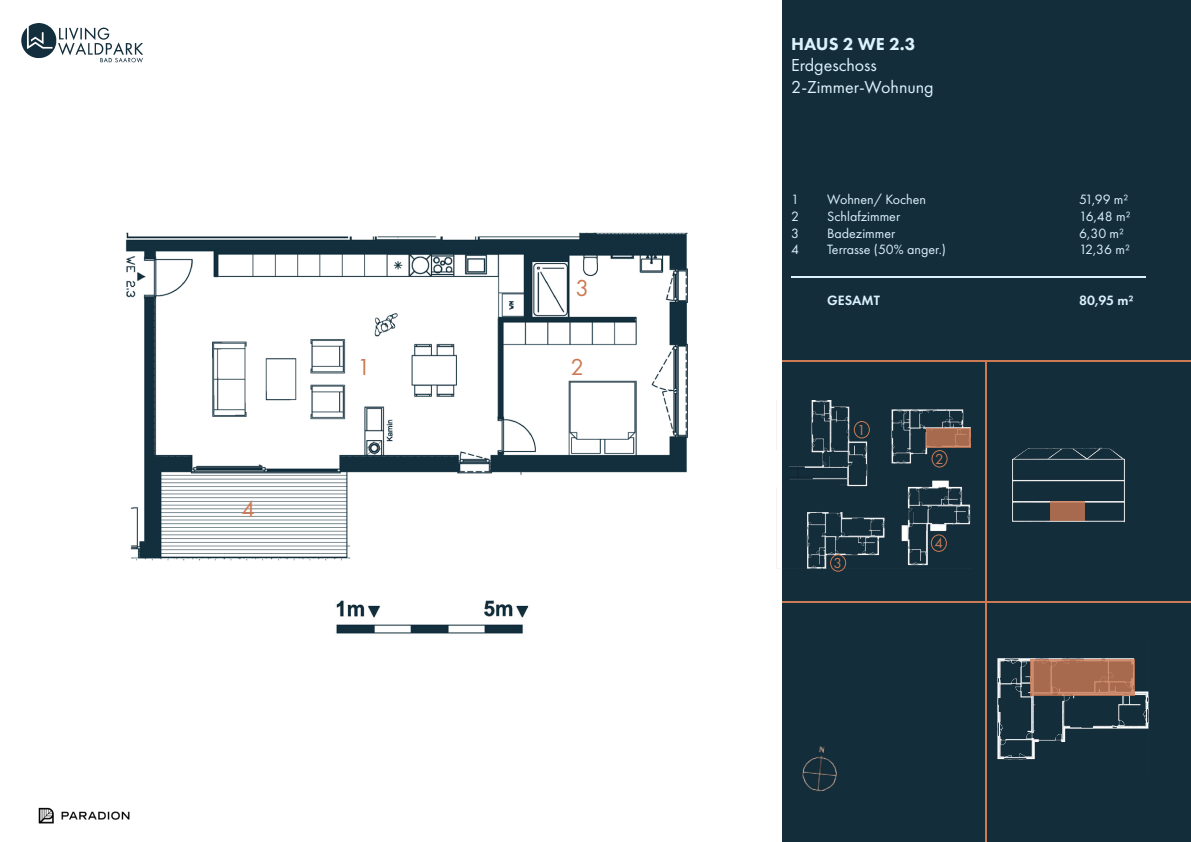
<style>
.page{position:relative;width:1191px;height:842px;background:#fff}
.page>*{position:absolute;margin:0;border:0;box-sizing:border-box;transform-origin:0 0}
.t1{font:24px "Futura PT";color:#cc7a54}
.t2{font:18px/21.6px "Futura PT";color:#dcf2fc}
.t3{font:800 18px "Futura PT";color:#dcf2fc}
.t4{font:15px "Futura PT";color:#cc7a54}
.t5{font:14px "Futura PT";color:#dcf2fc}
.t6{font:600 14px "Futura PT";color:#dcf2fc}
</style>
<div class="page">
<div style="left:782px;top:0;width:409px;height:842px;background:#132d3b"></div>
<hr style="left:782px;top:602px;width:409px;height:1px;background:#cc7a54">
<hr style="left:985px;top:361px;width:1px;height:481px;background:#cc7a54">
<img style="left:38px;top:807px;width:92px;height:17px">
<img style="left:802px;top:746px;width:35px;height:46px">
<hr style="left:782px;top:361px;width:408px;height:1px;background:#cc7a54">
<svg style="left:21px;top:23px;width:122px;height:40px"></svg>
<img style="left:986px;top:389px;width:139px;height:191px">
<img style="left:986px;top:642px;width:162px;height:132px">
<img style="left:125px;top:232px;width:563px;height:329px">
<svg style="left:1029px;top:659px;width:105px;height:37px;fill:#a76a4f"></svg>
<img style="left:776px;top:401px;width:194px;height:167px">
<hr style="left:791px;top:276px;width:354px;height:2px;background:#dcf2fc">
<svg style="left:926px;top:428px;width:44px;height:20px"></svg>
<div style="left:853px;top:421px;width:17px;height:17px;border:1px solid #cc7a54;border-radius:50%"></div>
<div style="left:931px;top:450px;width:16px;height:17px;border:1px solid #cc7a54;border-radius:50%"></div>
<div style="left:830px;top:554px;width:16px;height:18px;border:1px solid #cc7a54;border-radius:50%"></div>
<div style="left:930px;top:534px;width:17px;height:18px;border:1px solid #cc7a54;border-radius:50%"></div>
<img style="left:336px;top:600px;width:193px;height:34px">
<div style="left:600px;top:278px;width:48px;height:31px;background:#fff"></div>
<div style="left:1050px;top:501px;width:35px;height:20px;background:#a76a4f"></div>
<h1 class="t1" style="left:241px;top:499px;width:15px">4</h1>
<h1 class="t1" style="left:575px;top:278px;width:15px">3</h1>
<h1 class="t1" style="left:357px;top:357px;width:15px">1</h1>
<h1 class="t1" style="left:570px;top:357px;width:15px">2</h1>
<p class="t3" style="left:791px;top:33px;width:126px">HAUS 2 WE 2.3</p>
<p class="t2" style="left:791px;top:56px;width:144px">Erdgeschoss<br>2-Zimmer-Wohnung</p>
<p class="t5" style="left:791px;top:193px;width:9px">1</p>
<p class="t5" style="left:827px;top:193px;width:100px">Wohnen/ Kochen</p>
<p class="t5" style="left:1079px;top:193px;width:51px">51,99 m²</p>
<p class="t5" style="left:791px;top:210px;width:9px">2</p>
<p class="t5" style="left:827px;top:210px;width:75px">Schlafzimmer</p>
<p class="t5" style="left:1079px;top:210px;width:53px">16,48 m²</p>
<p class="t5" style="left:791px;top:227px;width:9px">3</p>
<p class="t5" style="left:827px;top:227px;width:70px">Badezimmer</p>
<p class="t5" style="left:1079px;top:227px;width:46px">6,30 m²</p>
<p class="t5" style="left:791px;top:244px;width:9px">4</p>
<p class="t5" style="left:827px;top:244px;width:120px">Terrasse (50% anger.)</p>
<p class="t5" style="left:1079px;top:244px;width:52px">12,36 m²</p>
<p class="t6" style="left:827px;top:295px;width:54px">GESAMT</p>
<p class="t6" style="left:1079px;top:295px;width:56px">80,95 m²</p>
<p class="t4" style="left:857px;top:423px;width:10px">1</p>
<p class="t4" style="left:833px;top:557px;width:10px">3</p>
<p class="t4" style="left:935px;top:452px;width:10px">2</p>
<p class="t4" style="left:934px;top:537px;width:10px">4</p>
</div>
